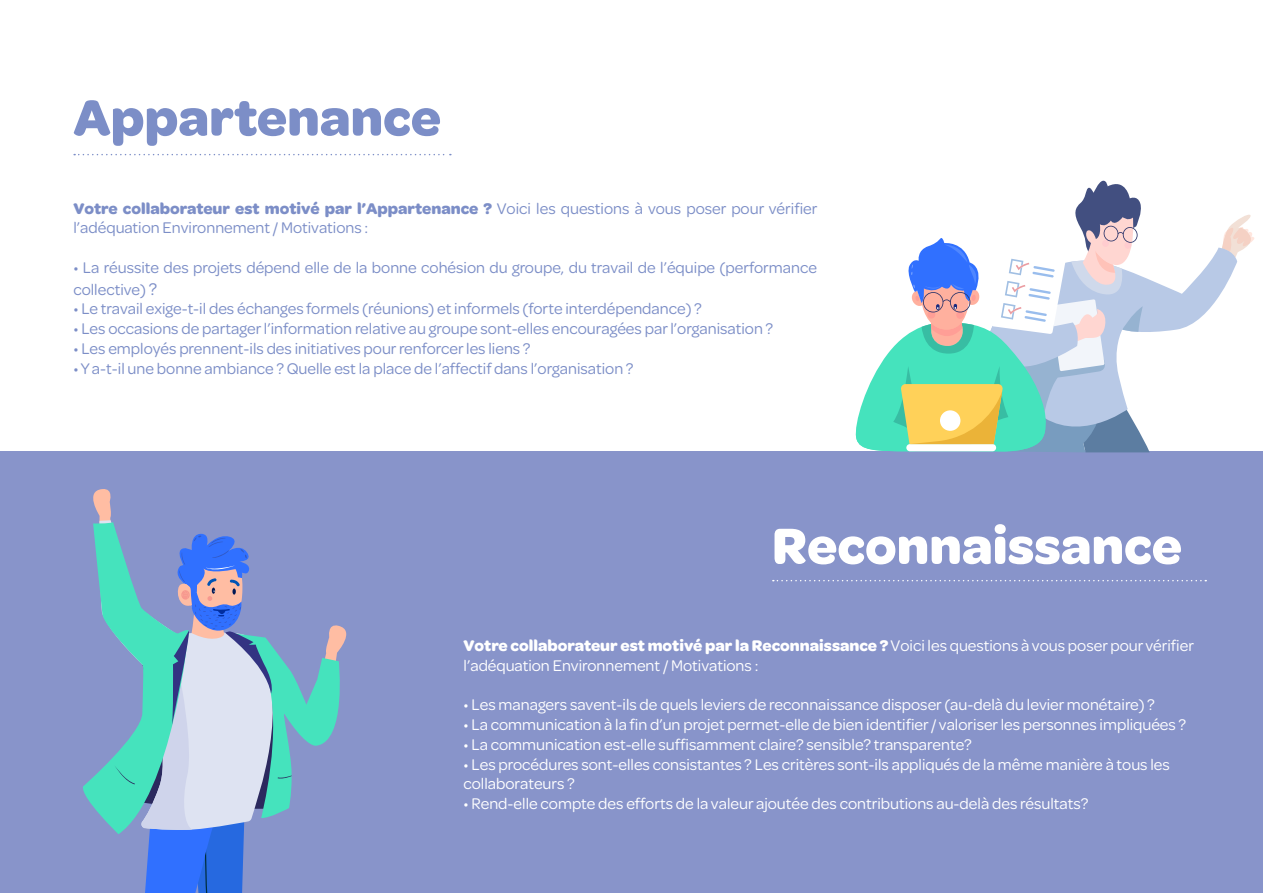
<style>
.page{position:relative;width:1263px;height:893px;background:#fff}
.page>*{position:absolute;margin:0;border:0;box-sizing:border-box;transform-origin:0 0}
.t1{font:700 54px "Omnes";color:#fff}
.t2{font:700 54px "Omnes";color:#7c8ec7}
.t3{font:16.5px/19.8px "Omnes";color:#fff}
.t4{font:16.5px/19.8px "Omnes";color:#7c8ec7}
.s1{font-weight:700}
.s2{font-size:18px}
</style>
<div class="page">
<div style="left:0;top:452px;width:1263px;height:441px;background:#8894ca"></div>
<svg style="left:74px;top:154px;width:377px;height:1px"></svg>
<svg style="left:773px;top:580px;width:433px;height:1px"></svg>
<svg style="left:1222px;top:214px;width:33px;height:39px"></svg>
<svg style="left:1150px;top:248px;width:87px;height:84px"></svg>
<svg style="left:854px;top:180px;width:296px;height:273px"></svg>
<svg style="left:83px;top:489px;width:264px;height:404px"></svg>
<p class="t2" style="left:73px;top:79px;width:369px">Appartenance</p>
<p class="t4" style="left:73px;top:197px;width:745px"><span class="s1">Votre collaborateur est motivé par l’Appartenance ?</span> Voici les questions à vous poser pour vérifier l’adéquation Environnement / Motivations :</p>
<p class="t4" style="left:73px;top:256px;width:745px;line-height:21.6px">• La réussite des projets dépend elle de la bonne cohésion du groupe, du travail de l’équipe (performance collective) <span class="s2">?</span></p>
<p class="t4" style="left:73px;top:298px;width:630px">• Le travail exige-t-il des échanges formels (réunions) et informels (forte interdépendance) ?</p>
<p class="t4" style="left:73px;top:318px;width:701px">• Les occasions de partager l’information relative au groupe sont-elles encouragées par l’organisation ?</p>
<p class="t4" style="left:73px;top:338px;width:458px">• Les employés prennent-ils des initiatives pour renforcer les liens ?</p>
<p class="t4" style="left:73px;top:357px;width:561px">• Y a-t-il une bonne ambiance ? Quelle est la place de l’affectif dans l’organisation ?</p>
<p class="t1" style="left:772px;top:507px;width:411px">Reconnaissance</p>
<p class="t3" style="left:463px;top:634px;width:732px"><span class="s1">Votre collaborateur est motivé par la Reconnaissance ?</span> Voici les questions à vous poser pour vérifier l’adéquation Environnement / Motivations :</p>
<p class="t3" style="left:463px;top:694px;width:693px">• Les managers savent-ils de quels leviers de reconnaissance disposer (au-delà du levier monétaire) ?</p>
<p class="t3" style="left:463px;top:714px;width:724px">• La communication à la fin d’un projet permet-elle de bien identifier / valoriser les personnes impliquées ?</p>
<p class="t3" style="left:463px;top:733px;width:510px">• La communication est-elle suffisamment claire? sensible? transparente?</p>
<p class="t3" style="left:463px;top:753px;width:708px">• Les procédures sont-elles consistantes ? Les critères sont-ils appliqués de la même manière à tous les collaborateurs ?</p>
<p class="t3" style="left:463px;top:793px;width:626px">• Rend-elle compte des efforts de la valeur ajoutée des contributions au-delà des résultats?</p>
</div>
